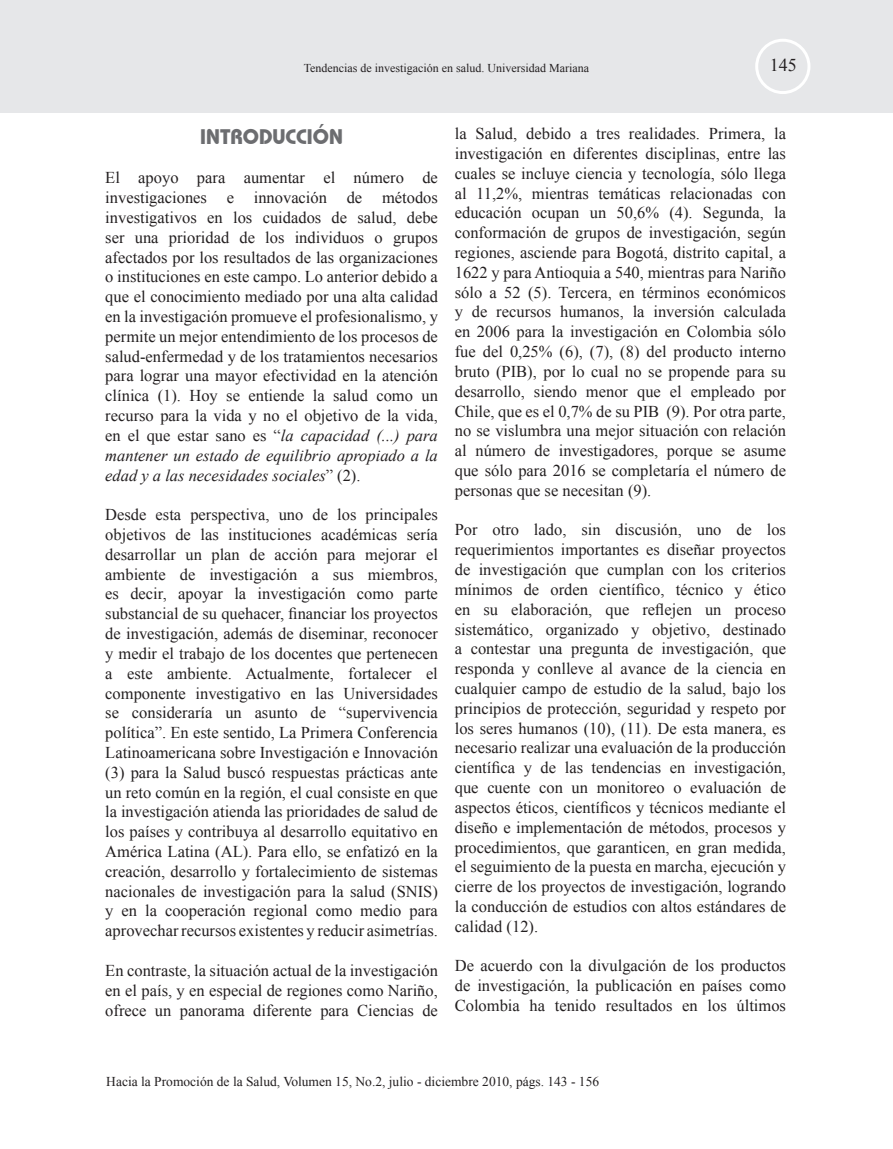
<style>
.page{position:relative;width:893px;height:1149px;background:#fff}
.page>*{position:absolute;margin:0;border:0;box-sizing:border-box;transform-origin:0 0}
.t1{font:700 21px "Bauhaus IT Cby BT";color:#6c6d70}
.t2{font:18px "Times New Roman";color:#231f20}
.t3{font:16.5px/19.8px "Times New Roman";color:#231f20;text-align:justify}
.t4{font:13.5px "Times New Roman";color:#231f20}
.t5{font:12px "Times New Roman";color:#231f20}
.s1{font-style:italic}
</style>
<div class="page">
<div style="left:0;top:0;width:893px;height:113px;background:#e6e7e9"></div>
<div style="left:755px;top:39px;width:55px;height:55px;border:3px solid #fff;border-radius:50%"></div>
<p class="t5" style="left:304px;top:60px;width:287px">Tendencias de investigación en salud. Universidad Mariana</p>
<p class="t2" style="left:770px;top:53px;width:28px">145</p>
<p class="t1" style="left:200px;top:123px;width:144px">INTRODUCCIÓN</p>
<p class="t3" style="left:105px;top:167px;width:334px">El apoyo para aumentar el número de investigaciones e innovación de métodos investigativos en los cuidados de salud, debe ser una prioridad de los individuos o grupos afectados por los resultados de las organizaciones o instituciones en este campo. Lo anterior debido a que el conocimiento mediado por una alta calidad en la investigación promueve el profesionalismo, y permite un mejor entendimiento de los procesos de salud-enfermedad y de los tratamientos necesarios para lograr una mayor efectividad en la atención clínica (1). Hoy se entiende la salud como un recurso para la vida y no el objetivo de la vida, en el que estar sano es “<span class="s1">la capacidad (...) para mantener un estado de equilibrio apropiado a la edad y a las necesidades sociales</span>” (2).</p>
<p class="t3" style="left:105px;top:504px;width:334px">Desde esta perspectiva, uno de los principales objetivos de las instituciones académicas sería desarrollar un plan de acción para mejorar el ambiente de investigación a sus miembros, es decir, apoyar la investigación como parte substancial de su quehacer, financiar los proyectos de investigación, además de diseminar, reconocer y medir el trabajo de los docentes que pertenecen a este ambiente. Actualmente, fortalecer el componente investigativo en las Universidades se consideraría un asunto de “supervivencia política”. En este sentido, La Primera Conferencia Latinoamericana sobre Investigación e Innovación (3) para la Salud buscó respuestas prácticas ante un reto común en la región, el cual consiste en que la investigación atienda las prioridades de salud de los países y contribuya al desarrollo equitativo en América Latina (AL). Para ello, se enfatizó en la creación, desarrollo y fortalecimiento de sistemas nacionales de investigación para la salud (SNIS) y en la cooperación regional como medio para aprovechar recursos existentes y reducir asimetrías.</p>
<p class="t3" style="left:105px;top:959px;width:334px">En contraste, la situación actual de la investigación en el país, y en especial de regiones como Nariño, ofrece un panorama diferente para Ciencias de</p>
<p class="t3" style="left:455px;top:123px;width:333px">la Salud, debido a tres realidades. Primera, la investigación en diferentes disciplinas, entre las cuales se incluye ciencia y tecnología, sólo llega al 11,2%, mientras temáticas relacionadas con educación ocupan un 50,6% (4). Segunda, la conformación de grupos de investigación, según regiones, asciende para Bogotá, distrito capital, a 1622 y para Antioquia a 540, mientras para Nariño sólo a 52 (5). Tercera, en términos económicos y de recursos humanos, la inversión calculada en 2006 para la investigación en Colombia sólo fue del 0,25% (6), (7), (8) del producto interno bruto (PIB), por lo cual no se propende para su desarrollo, siendo menor que el empleado por Chile, que es el 0,7% de su PIB (9). Por otra parte, no se vislumbra una mejor situación con relación al número de investigadores, porque se asume que sólo para 2016 se completaría el número de personas que se necesitan (9).</p>
<p class="t3" style="left:455px;top:519px;width:333px">Por otro lado, sin discusión, uno de los requerimientos importantes es diseñar proyectos de investigación que cumplan con los criterios mínimos de orden científico, técnico y ético en su elaboración, que reflejen un proceso sistemático, organizado y objetivo, destinado a contestar una pregunta de investigación, que responda y conlleve al avance de la ciencia en cualquier campo de estudio de la salud, bajo los principios de protección, seguridad y respeto por los seres humanos (10), (11). De esta manera, es necesario realizar una evaluación de la producción científica y de las tendencias en investigación, que cuente con un monitoreo o evaluación de aspectos éticos, científicos y técnicos mediante el diseño e implementación de métodos, procesos y procedimientos, que garanticen, en gran medida, el seguimiento de la puesta en marcha, ejecución y cierre de los proyectos de investigación, logrando la conducción de estudios con altos estándares de calidad (12).</p>
<p class="t3" style="left:455px;top:955px;width:333px">De acuerdo con la divulgación de los productos de investigación, la publicación en países como Colombia ha tenido resultados en los últimos</p>
<p class="t4" style="left:106px;top:1072px;width:494px">Hacia la Promoción de la Salud, Volumen 15, No.2, julio - diciembre 2010, págs. 143 - 156</p>
</div>
